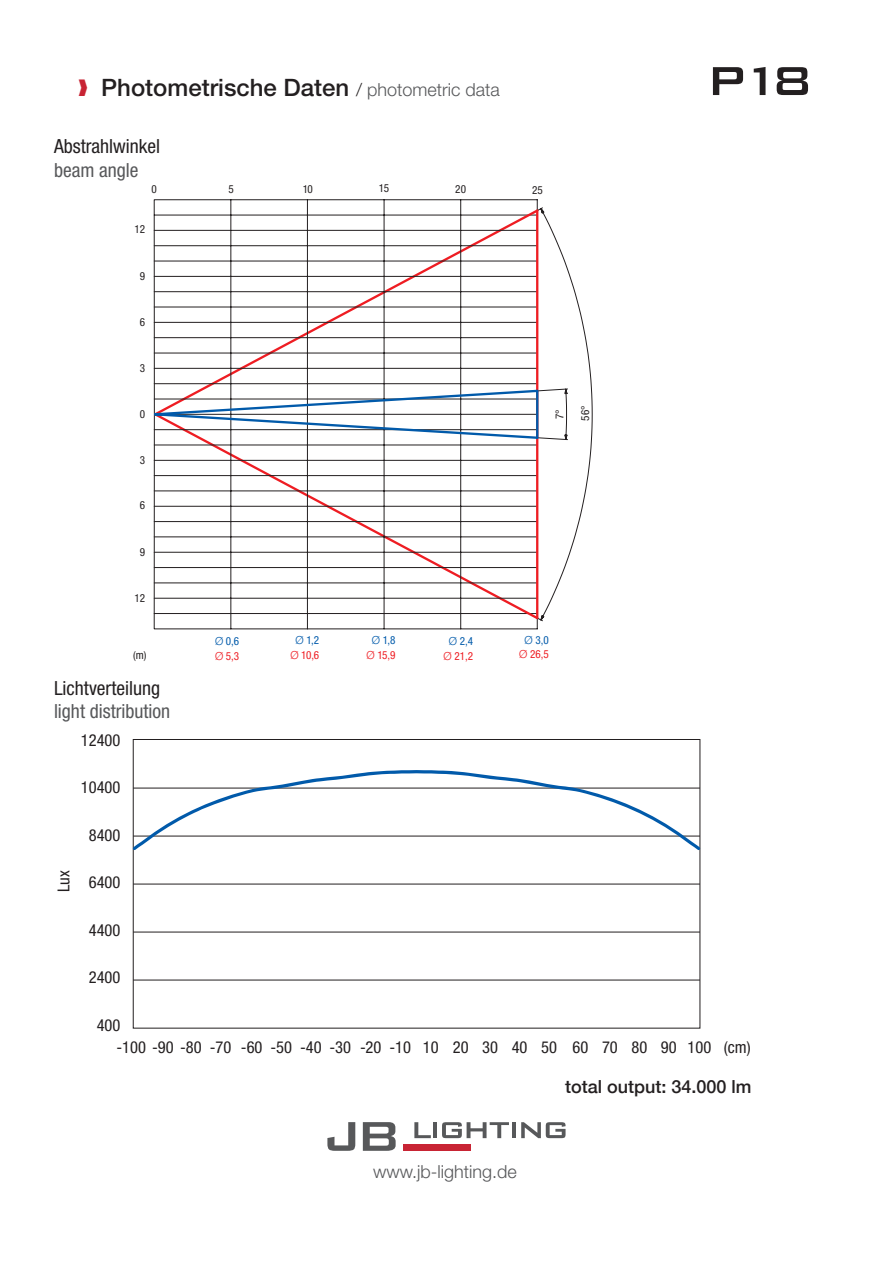
<style>
.page{position:relative;width:893px;height:1263px;background:#fff}
.page>*{position:absolute;margin:0;border:0;box-sizing:border-box;transform-origin:0 0}
.t1{font:500 54px "Bank Gothic BT";color:#231f20}
.t2{font:500 24px "Helvetica Neue LT Std";color:#231f20}
.t3{font:condensed 19.5px "Helvetica Neue LT Std";color:#231f20}
.t4{font:condensed 19.5px "Helvetica Neue LT Std";color:#57585a}
.t5{font:500 18px "Helvetica Neue";color:#231f20}
.t6{font:300 18px "Helvetica Neue LT Std";color:#57585a}
.t7{font:condensed 16.5px "Helvetica Neue";color:#231f20}
.t8{font:condensed 11.1px "Helvetica Neue";color:#231f20}
.t9{font:condensed 11.1px "Helvetica Neue";letter-spacing:-.02em;color:#ee1d23}
.t10{font:condensed 11.1px "Helvetica Neue";color:#015aaa}
.s1{color:#c82434}
.s2{font-weight:300;font-size:18px}
.s3{font-weight:300;font-size:18px;color:#57585a}
.s4{font-weight:300;font-stretch:normal}
</style>
<div class="page">
<svg style="left:327px;top:1122px;width:28px;height:29px"></svg>
<svg style="left:363px;top:1122px;width:33px;height:29px"></svg>
<div style="left:403px;top:1144px;width:67px;height:7px;background:#c82434"></div>
<svg style="left:414px;top:1122px;width:17px;height:16px"></svg>
<hr style="left:433px;top:1122px;width:4px;height:16px;background:#57585a">
<svg style="left:442px;top:1122px;width:67px;height:16px"></svg>
<hr style="left:512px;top:1122px;width:4px;height:16px;background:#57585a">
<svg style="left:521px;top:1122px;width:45px;height:16px"></svg>
<svg style="left:154px;top:199px;width:384px;height:430px"></svg>
<svg style="left:153px;top:207px;width:439px;height:415px"></svg>
<hr style="left:133px;top:884px;width:567px;height:1px;background:#231f20">
<hr style="left:133px;top:932px;width:567px;height:1px;background:#231f20">
<hr style="left:133px;top:980px;width:567px;height:1px;background:#231f20">
<svg style="left:133px;top:770px;width:567px;height:80px"></svg>
<h2 class="t2" style="left:78px;top:73px;width:423px"><span class="s1">❱</span> Photometrische Daten <span class="s2">/</span> <span class="s3">photometric data</span></h2>
<p class="t3" style="left:54px;top:135px;width:108px">Abstrahlwinkel</p>
<p class="t4" style="left:54px;top:158px;width:86px">beam angle</p>
<p class="t8" style="left:151px;top:183px;width:7px">0</p>
<p class="t8" style="left:228px;top:182px;width:7px">5</p>
<p class="t8" style="left:303px;top:183px;width:12px">10</p>
<p class="t8" style="left:379px;top:182px;width:12px">15</p>
<p class="t8" style="left:455px;top:182px;width:12px">20</p>
<p class="t8" style="left:532px;top:183px;width:12px">25</p>
<p class="t8" style="left:135px;top:223px;width:12px">12</p>
<p class="t8" style="left:140px;top:269px;width:7px">9</p>
<p class="t8" style="left:140px;top:316px;width:7px">6</p>
<p class="t8" style="left:140px;top:361px;width:7px">3</p>
<p class="t8" style="left:140px;top:408px;width:7px">0</p>
<p class="t8" style="left:140px;top:453px;width:7px">3</p>
<p class="t8" style="left:140px;top:498px;width:7px">6</p>
<p class="t8" style="left:140px;top:546px;width:7px">9</p>
<p class="t8" style="left:135px;top:592px;width:12px">12</p>
<p class="t8" style="left:133px;top:648px;width:15px">(m)</p>
<p class="t3" style="left:54px;top:677px;width:108px">Lichtverteilung</p>
<p class="t4" style="left:54px;top:700px;width:118px">light distribution</p>
<p class="t7" style="left:81px;top:730px;width:41px">12400</p>
<p class="t7" style="left:54px;top:892px;width:24px;rotate:-90deg">Lux</p>
<p class="t7" style="left:81px;top:778px;width:41px">10400</p>
<p class="t7" style="left:89px;top:825px;width:33px">8400</p>
<p class="t7" style="left:89px;top:873px;width:33px">6400</p>
<p class="t7" style="left:89px;top:920px;width:33px">4400</p>
<p class="t7" style="left:89px;top:968px;width:33px">2400</p>
<p class="t7" style="left:97px;top:1015px;width:25px">400</p>
<p class="t8" style="left:553px;top:419px;width:11px;rotate:-90deg">7°</p>
<p class="t8" style="left:579px;top:421px;width:17px;rotate:-90deg">56°</p>
<p class="t10" style="left:215px;top:635px;width:26px"><span class="s4">Ø</span> 0,6</p>
<p class="t10" style="left:296px;top:634px;width:25px"><span class="s4">Ø</span> 1,2</p>
<p class="t10" style="left:372px;top:634px;width:25px"><span class="s4">Ø</span> 1,8</p>
<p class="t10" style="left:449px;top:635px;width:26px"><span class="s4">Ø</span> 2,4</p>
<p class="t10" style="left:524px;top:634px;width:26px"><span class="s4">Ø</span> 3,0</p>
<p class="t9" style="left:215px;top:649px;width:26px"><span class="s4">Ø</span> 5,3</p>
<p class="t9" style="left:290px;top:648px;width:30px"><span class="s4">Ø</span> 10,6</p>
<p class="t9" style="left:367px;top:648px;width:30px"><span class="s4">Ø</span> 15,9</p>
<p class="t9" style="left:443px;top:649px;width:31px"><span class="s4">Ø</span> 21,2</p>
<p class="t9" style="left:519px;top:648px;width:31px"><span class="s4">Ø</span> 26,5</p>
<h1 class="t1" style="left:706px;top:51px;width:109px">P18</h1>
<p class="t7" style="left:116px;top:1038px;width:266px">-100 -90 -80 -70 -60 -50 -40 -30 -20</p>
<p class="t7" style="left:389px;top:1038px;width:81px">-10 10 20</p>
<p class="t7" style="left:482px;top:1038px;width:270px">30 40 50 60 70 80 90 100 (cm)</p>
<p class="t5" style="left:565px;top:1072px;width:188px">total output: 34.000 lm</p>
<p class="t6" style="left:373px;top:1160px;width:145px">www.jb-lighting.de</p>
</div>
